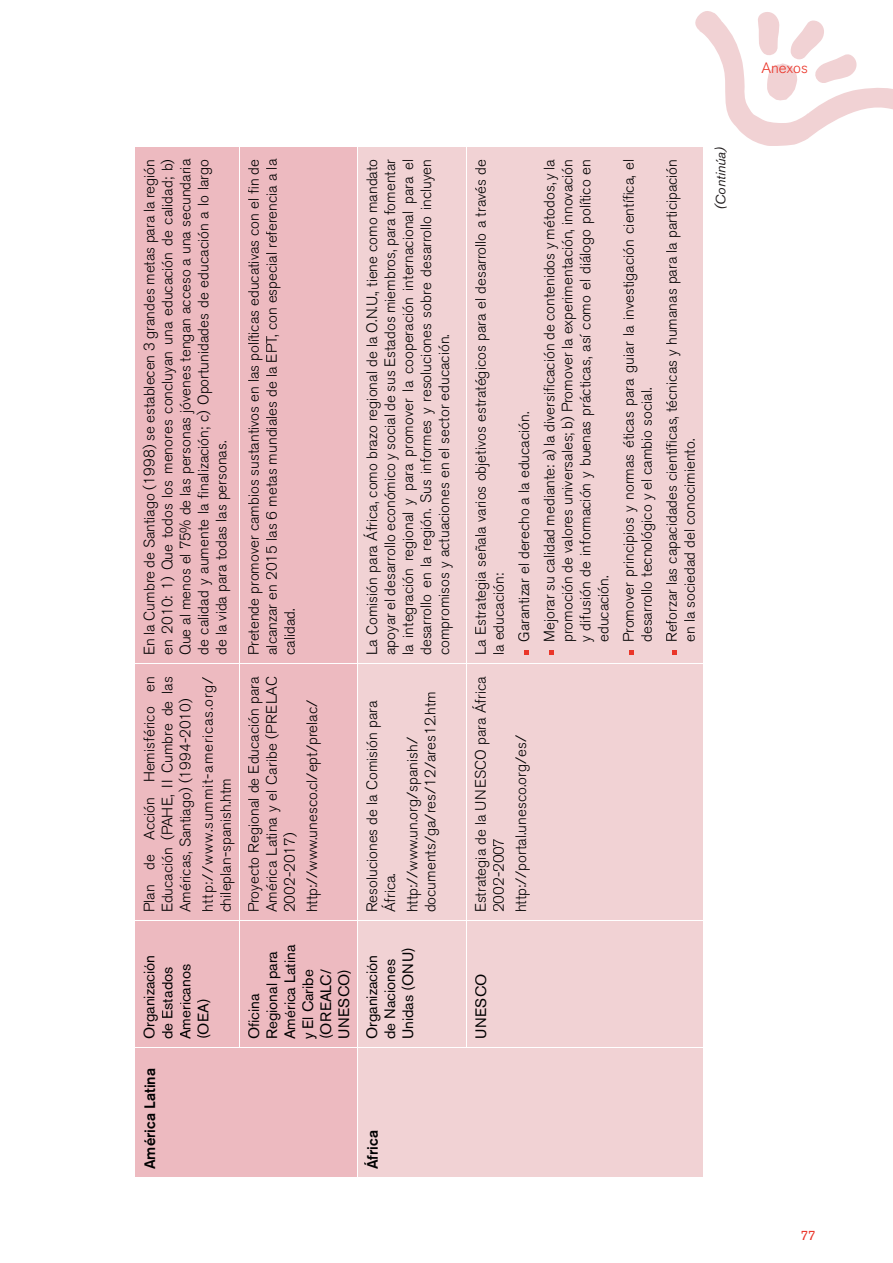
<style>
.page{position:relative;width:893px;height:1263px;background:#fff}
.page>*{position:absolute;margin:0;border:0;box-sizing:border-box;transform-origin:0 0}
.t1{font:300 15px/18px "Akzidenz Grotesk BE";color:#000}
.t2{font:15px/18px "Akzidenz Grotesk BE";color:#000}
.t3{font:300 15px/18px "Akzidenz Grotesk BE";letter-spacing:.055em;color:#000}
.t4{font:500 15px "Akzidenz Grotesk BE";color:#000}
.t5{font:300 15px "Akzidenz Grotesk BE";color:#ea3529}
.t6{font:italic 13.5px "Akzidenz Grotesk BE";color:#231f20}
.t7{font:13.5px "Akzidenz Grotesk BE";color:#ea3529}
</style>
<div class="page">
<svg style="left:695px;top:11px;width:198px;height:135px"></svg>
<div style="left:136px;top:147px;width:221px;height:1030px;background:#edbac0"></div>
<div style="left:358px;top:147px;width:345px;height:1030px;background:#f1d2d4"></div>
<hr style="left:135px;top:1047px;width:104px;height:1px;background:#fff">
<hr style="left:135px;top:921px;width:104px;height:1px;background:#fff">
<hr style="left:135px;top:663px;width:104px;height:1px;background:#fff">
<hr style="left:239px;top:921px;width:1px;height:127px;background:#fff">
<hr style="left:239px;top:1047px;width:118px;height:1px;background:#fff">
<hr style="left:239px;top:664px;width:1px;height:257px;background:#fff">
<hr style="left:239px;top:921px;width:118px;height:1px;background:#fff">
<hr style="left:239px;top:146px;width:1px;height:518px;background:#fff">
<hr style="left:239px;top:663px;width:118px;height:1px;background:#fff">
<hr style="left:358px;top:1047px;width:108px;height:1px;background:#fff">
<hr style="left:358px;top:921px;width:108px;height:1px;background:#fff">
<hr style="left:358px;top:663px;width:108px;height:1px;background:#fff">
<hr style="left:466px;top:921px;width:1px;height:127px;background:#fff">
<hr style="left:466px;top:1047px;width:237px;height:1px;background:#fff">
<hr style="left:466px;top:664px;width:1px;height:257px;background:#fff">
<hr style="left:466px;top:921px;width:237px;height:1px;background:#fff">
<hr style="left:466px;top:146px;width:1px;height:518px;background:#fff">
<hr style="left:466px;top:663px;width:237px;height:1px;background:#fff">
<div style="left:145px;top:1068px;width:10px;height:101px;background:#edbac0"></div>
<div style="left:144px;top:955px;width:14px;height:83px;background:#edbac0"></div>
<div style="left:162px;top:967px;width:11px;height:71px;background:#edbac0"></div>
<div style="left:180px;top:964px;width:11px;height:75px;background:#edbac0"></div>
<div style="left:197px;top:1000px;width:14px;height:38px;background:#edbac0"></div>
<div style="left:144px;top:676px;width:11px;height:235px;background:#edbac0"></div>
<div style="left:161px;top:676px;width:14px;height:235px;background:#edbac0"></div>
<div style="left:179px;top:699px;width:15px;height:213px;background:#edbac0"></div>
<div style="left:202px;top:676px;width:15px;height:235px;background:#edbac0"></div>
<div style="left:220px;top:790px;width:15px;height:122px;background:#edbac0"></div>
<div style="left:223px;top:779px;width:8px;height:9px;background:#edbac0"></div>
<div style="left:143px;top:159px;width:15px;height:495px;background:#edbac0"></div>
<div style="left:161px;top:159px;width:15px;height:495px;background:#edbac0"></div>
<div style="left:179px;top:159px;width:15px;height:495px;background:#edbac0"></div>
<div style="left:197px;top:159px;width:15px;height:495px;background:#edbac0"></div>
<div style="left:216px;top:441px;width:14px;height:213px;background:#edbac0"></div>
<div style="left:248px;top:993px;width:11px;height:45px;background:#edbac0"></div>
<div style="left:266px;top:951px;width:14px;height:87px;background:#edbac0"></div>
<div style="left:284px;top:945px;width:11px;height:94px;background:#edbac0"></div>
<div style="left:302px;top:969px;width:15px;height:70px;background:#edbac0"></div>
<div style="left:320px;top:970px;width:13px;height:68px;background:#edbac0"></div>
<div style="left:338px;top:970px;width:13px;height:68px;background:#edbac0"></div>
<div style="left:248px;top:676px;width:15px;height:235px;background:#edbac0"></div>
<div style="left:265px;top:676px;width:16px;height:236px;background:#edbac0"></div>
<div style="left:283px;top:833px;width:14px;height:78px;background:#edbac0"></div>
<div style="left:307px;top:707px;width:14px;height:204px;background:#edbac0"></div>
<div style="left:307px;top:700px;width:10px;height:7px;background:#edbac0"></div>
<div style="left:248px;top:159px;width:15px;height:495px;background:#edbac0"></div>
<div style="left:266px;top:159px;width:15px;height:495px;background:#edbac0"></div>
<div style="left:284px;top:609px;width:11px;height:45px;background:#edbac0"></div>
<div style="left:365px;top:1130px;width:13px;height:39px;background:#f1d2d4"></div>
<div style="left:366px;top:955px;width:15px;height:83px;background:#f1d2d4"></div>
<div style="left:385px;top:959px;width:11px;height:79px;background:#f1d2d4"></div>
<div style="left:402px;top:949px;width:13px;height:89px;background:#f1d2d4"></div>
<div style="left:366px;top:700px;width:15px;height:211px;background:#f1d2d4"></div>
<div style="left:382px;top:874px;width:13px;height:38px;background:#f1d2d4"></div>
<div style="left:407px;top:737px;width:14px;height:174px;background:#f1d2d4"></div>
<div style="left:425px;top:703px;width:14px;height:209px;background:#f1d2d4"></div>
<div style="left:428px;top:693px;width:7px;height:9px;background:#f1d2d4"></div>
<div style="left:364px;top:159px;width:17px;height:495px;background:#f1d2d4"></div>
<div style="left:384px;top:159px;width:15px;height:495px;background:#f1d2d4"></div>
<div style="left:403px;top:159px;width:14px;height:495px;background:#f1d2d4"></div>
<div style="left:420px;top:159px;width:15px;height:495px;background:#f1d2d4"></div>
<div style="left:439px;top:335px;width:14px;height:319px;background:#f1d2d4"></div>
<div style="left:475px;top:974px;width:11px;height:64px;background:#f1d2d4"></div>
<div style="left:472px;top:676px;width:18px;height:235px;background:#f1d2d4"></div>
<div style="left:493px;top:839px;width:11px;height:72px;background:#f1d2d4"></div>
<div style="left:516px;top:743px;width:14px;height:168px;background:#f1d2d4"></div>
<div style="left:516px;top:735px;width:10px;height:7px;background:#f1d2d4"></div>
<div style="left:475px;top:159px;width:15px;height:495px;background:#f1d2d4"></div>
<div style="left:493px;top:574px;width:11px;height:80px;background:#f1d2d4"></div>
<svg style="left:524px;top:650px;width:5px;height:5px"></svg>
<div style="left:518px;top:412px;width:11px;height:229px;background:#f1d2d4"></div>
<svg style="left:549px;top:650px;width:5px;height:5px"></svg>
<div style="left:542px;top:159px;width:16px;height:482px;background:#f1d2d4"></div>
<div style="left:560px;top:159px;width:16px;height:482px;background:#f1d2d4"></div>
<div style="left:580px;top:159px;width:14px;height:483px;background:#f1d2d4"></div>
<div style="left:598px;top:576px;width:11px;height:65px;background:#f1d2d4"></div>
<svg style="left:629px;top:650px;width:5px;height:5px"></svg>
<div style="left:623px;top:159px;width:14px;height:487px;background:#f1d2d4"></div>
<div style="left:641px;top:388px;width:14px;height:253px;background:#f1d2d4"></div>
<svg style="left:672px;top:650px;width:5px;height:5px"></svg>
<div style="left:666px;top:159px;width:15px;height:487px;background:#f1d2d4"></div>
<div style="left:684px;top:440px;width:11px;height:201px;background:#f1d2d4"></div>
<p class="t1" style="left:141px;top:655px;width:498px;text-align:justify;rotate:-90deg">En la Cumbre de Santiago (1998) se establecen 3 grandes metas para la región en 2010: 1) Que todos los menores concluyan una educación de calidad; b)<br>Que al menos el 75% de las personas jóvenes tengan acceso a una secundaria de calidad y aumente la finalización; c) Oportunidades de educación a lo largo de la vida para todas las personas.</p>
<p class="t1" style="left:141px;top:912px;width:238px;text-align:justify;rotate:-90deg">Plan de Acción Hemisférico en Educación (PAHE, II Cumbre de las Américas, Santiago) (1994-2010)</p>
<p class="t3" style="left:199px;top:912px;width:237px;rotate:-90deg">http://www.summit-americas.org/ chileplan-spanish.htm</p>
<p class="t2" style="left:140px;top:1039px;width:86px;rotate:-90deg">Organización de Estados<br>Americanos (OEA)</p>
<p class="t4" style="left:141px;top:1169px;width:103px;rotate:-90deg">América Latina</p>
<p class="t1" style="left:245px;top:655px;width:498px;text-align:justify;rotate:-90deg">Pretende promover cambios sustantivos en las políticas educativas con el fin de alcanzar en 2015 las 6 metas mundiales de la EPT, con especial referencia a la calidad.</p>
<p class="t1" style="left:245px;top:912px;width:238px;text-align:justify;rotate:-90deg">Proyecto Regional de Educación para América Latina y el Caribe (PRELAC 2002-2017)</p>
<p class="t1" style="left:303px;top:912px;width:214px;rotate:-90deg">http://www.unesco.cl/ept/prelac/</p>
<p class="t1" style="left:363px;top:655px;width:498px;text-align:justify;rotate:-90deg">La Comisión para África, como brazo regional de la O.N.U., tiene como mandato apoyar el desarrollo económico y social de sus Estados miembros, para fomentar la integración regional y para promover la cooperación internacional para el desarrollo en la región. Sus informes y resoluciones sobre desarrollo incluyen compromisos y actuaciones en el sector educación.</p>
<p class="t1" style="left:363px;top:912px;width:213px;rotate:-90deg">Resoluciones de la Comisión para<br>África.</p>
<p class="t1" style="left:404px;top:912px;width:222px;rotate:-90deg">http://www.un.org/spanish/ documents/ga/res/12/ares12.htm</p>
<p class="t2" style="left:245px;top:1039px;width:96px;rotate:-90deg">Oficina<br>Regional para<br>América Latina y El Caribe (OREALC/<br>UNESCO)</p>
<p class="t2" style="left:363px;top:1039px;width:93px;rotate:-90deg">Organización de Naciones<br>Unidas (ONU)</p>
<p class="t4" style="left:364px;top:1169px;width:41px;rotate:-90deg">África</p>
<p class="t1" style="left:472px;top:655px;width:498px;rotate:-90deg">La Estrategia señala varios objetivos estratégicos para el desarrollo a través de la educación:</p>
<p class="t1" style="left:512px;top:642px;width:485px;line-height:25.2px;rotate:-90deg">Garantizar el derecho a la educación.<br>Mejorar su calidad mediante: a) la diversificación de contenidos y métodos, y la</p>
<p class="t1" style="left:558px;top:642px;width:485px;text-align:justify;rotate:-90deg">promoción de valores universales; b) Promover la experimentación, innovación y difusión de información y buenas prácticas, así como el diálogo político en educación.</p>
<p class="t1" style="left:620px;top:642px;width:485px;rotate:-90deg">Promover principios y normas éticas para guiar la investigación científica, el desarrollo tecnológico y el cambio social.</p>
<p class="t1" style="left:663px;top:642px;width:485px;rotate:-90deg">Reforzar las capacidades científicas, técnicas y humanas para la participación en la sociedad del conocimiento.</p>
<p class="t1" style="left:472px;top:912px;width:237px;rotate:-90deg">Estrategia de la UNESCO para África<br>2002-2007</p>
<p class="t1" style="left:512px;top:912px;width:179px;rotate:-90deg">http://portal.unesco.org/es/</p>
<p class="t2" style="left:472px;top:1039px;width:67px;rotate:-90deg">UNESCO</p>
<p class="t6" style="left:713px;top:210px;width:66px;rotate:-90deg">(Continúa)</p>
<p class="t5" style="left:761px;top:60px;width:48px">Anexos</p>
<p class="t7" style="left:800px;top:1227px;width:17px">77</p>
</div>
